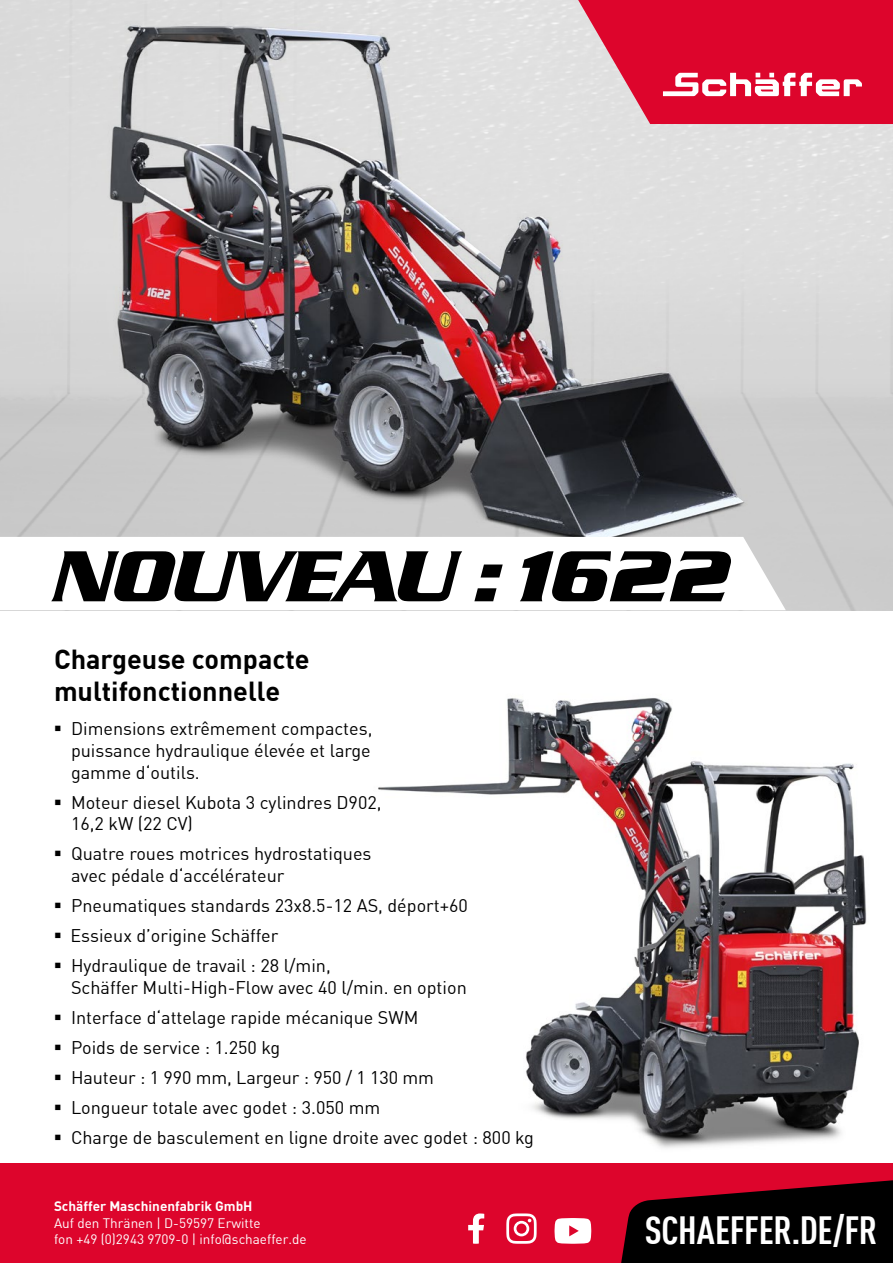
<style>
.page{position:relative;width:893px;height:1263px;background:#fff}
.page>*{position:absolute;margin:0;border:0;box-sizing:border-box;transform-origin:0 0}
.t1{font:italic 700 75px "Serpentine D";letter-spacing:-.01em;color:#000}
.t2{font:700 condensed 38.55px "DIN Offc Pro";letter-spacing:-.01em;color:#fff}
.t3{font:700 27px/32.4px "DIN Offc Pro";color:#000}
.t4{font:18px/21.6px "DIN Offc Pro";color:#000}
.t5{font:13.5px/16.2px "DIN Offc Pro";color:#fff}
.t6{font:700 13.5px "DIN Offc Pro";color:#fff}
</style>
<div class="page">
<img style="left:378px;top:698px;width:489px;height:450px">
<div style="left:835px;top:0;width:58px;height:124px;background:#dd052c"></div>
<div style="left:0;top:1163px;width:893px;height:100px;background:#dd052c"></div>
<img style="left:0;top:0;width:835px;height:555px">
<img style="left:110px;top:28px;width:234px;height:432px">
<svg style="left:0;top:537px;width:786px;height:73px"></svg>
<svg style="left:554px;top:1180px;width:339px;height:83px"></svg>
<svg style="left:468px;top:1213px;width:16px;height:31px"></svg>
<svg style="left:506px;top:1213px;width:31px;height:31px"></svg>
<h1 class="t1" style="left:54px;top:534px;width:678px">NOUVEAU : 1622</h1>
<h3 class="t3" style="left:54px;top:641px;width:257px">Chargeuse compacte multifonctionnelle</h3>
<p class="t4" style="left:71px;top:717px;width:303px;text-align:justify;text-indent:-17px">▪ Dimensions extrêmement compactes, puissance hydraulique élevée et large gamme d‘outils.</p>
<p class="t4" style="left:71px;top:790px;width:312px;text-indent:-17px">▪ Moteur diesel Kubota 3 cylindres D902,<br>16,2 kW (22 CV)</p>
<p class="t4" style="left:71px;top:842px;width:302px;text-indent:-17px">▪ Quatre roues motrices hydrostatiques avec pédale d‘accélérateur</p>
<p class="t4" style="left:54px;top:894px;width:415px">▪ Pneumatiques standards 23x8.5-12 AS, déport+60</p>
<p class="t4" style="left:54px;top:924px;width:226px">▪ Essieux d’origine Schäffer</p>
<p class="t4" style="left:71px;top:954px;width:397px;text-indent:-17px">▪ Hydraulique de travail : 28 l/min,<br>Schäffer Multi-High-Flow avec 40 l/min. en option</p>
<p class="t4" style="left:54px;top:1005px;width:366px">▪ Interface d‘attelage rapide mécanique SWM</p>
<p class="t4" style="left:54px;top:1035px;width:228px">▪ Poids de service : 1.250 kg</p>
<p class="t4" style="left:54px;top:1066px;width:382px">▪ Hauteur : 1 990 mm, Largeur : 950 / 1 130 mm</p>
<p class="t4" style="left:54px;top:1096px;width:328px">▪ Longueur totale avec godet : 3.050 mm</p>
<p class="t4" style="left:54px;top:1126px;width:481px">▪ Charge de basculement en ligne droite avec godet : 800 kg</p>
<p class="t6" style="left:54px;top:1196px;width:200px">Schäffer Maschinenfabrik GmbH</p>
<p class="t5" style="left:54px;top:1214px;width:254px">Auf den Thränen | D-59597 Erwitte<br>fon +49 (0)2943 9709-0 | info@schaeffer.de</p>
<h2 class="t2" style="left:645px;top:1202px;width:234px">SCHAEFFER.DE/FR</h2>
</div>
